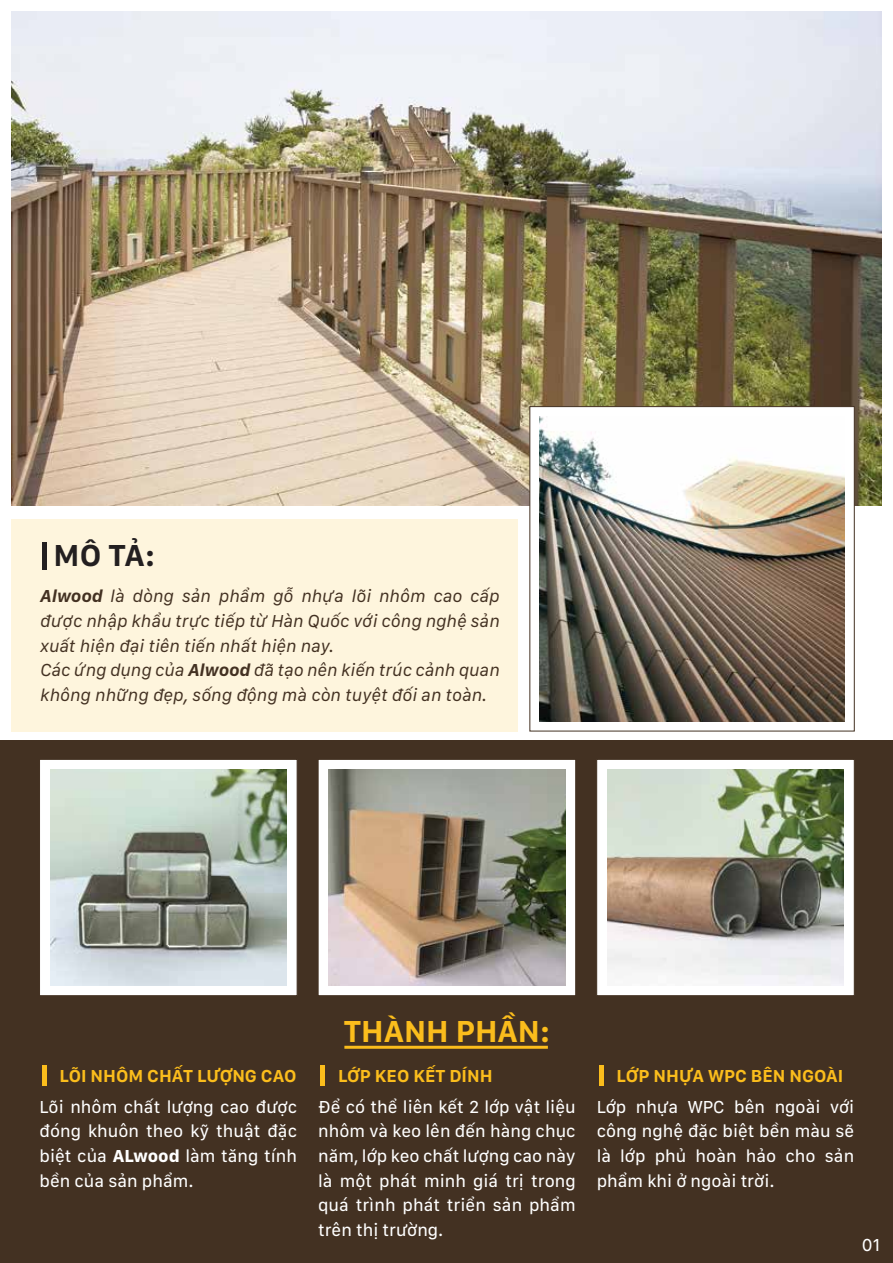
<style>
.page{position:relative;width:893px;height:1263px;background:#fff}
.page>*{position:absolute;margin:0;border:0;box-sizing:border-box;transform-origin:0 0}
.t1{font:700 31.5px "San Francisco Text";color:#fbbd1c}
.t2{font:700 31.5px "San Francisco Text";color:#231f20}
.t3{font:18px/24.6px "San Francisco Text Regular G3";color:#fff;text-align:justify}
.t4{font:18px/24.6px "San Francisco Text Italic G1";color:#433122}
.t5{font:700 18px "San Francisco Text";color:#fbbd1c}
.s1{font-family:"San Francisco Text";font-weight:700;font-style:italic}
.s2{font-family:"San Francisco Text Bold G2"}
</style>
<div class="page">
<div style="left:0;top:740px;width:893px;height:523px;background:#433122"></div>
<div style="left:12px;top:519px;width:506px;height:212px;background:#fef5dd"></div>
<img style="left:12px;top:12px;width:870px;height:494px">
<div style="left:529px;top:406px;width:326px;height:325px;background:#fff;border:1px solid #433122"></div>
<div style="left:39px;top:759px;width:258px;height:237px;background:#fff;border:1px solid #433122"></div>
<div style="left:596px;top:759px;width:259px;height:237px;background:#fff;border:1px solid #433122"></div>
<div style="left:318px;top:759px;width:258px;height:237px;background:#fff;border:1px solid #433122"></div>
<img style="left:539px;top:416px;width:306px;height:305px">
<div style="left:42px;top:542px;width:5px;height:27px;background:#231f20"></div>
<div style="left:42px;top:1065px;width:5px;height:20px;background:#fbbd1c"></div>
<div style="left:320px;top:1065px;width:5px;height:20px;background:#fbbd1c"></div>
<div style="left:599px;top:1065px;width:5px;height:20px;background:#fbbd1c"></div>
<img style="left:50px;top:770px;width:237px;height:215px">
<img style="left:329px;top:770px;width:236px;height:215px">
<img style="left:607px;top:770px;width:237px;height:215px">
<hr style="left:344px;top:1046px;width:204px;height:3px;background:#fbbd1c">
<h1 class="t2" style="left:54px;top:535px;width:103px">MÔ TẢ:</h1>
<p class="t4" style="left:40px;top:583px;width:461px"><span class="s1">Alwood</span> là dòng sản phẩm gỗ nhựa lõi nhôm cao cấp được nhập khẩu trực tiếp từ Hàn Quốc với công nghệ sản xuất hiện đại tiên tiến nhất hiện nay.<br>Các ứng dụng của <span class="s1">Alwood</span> đã tạo nên kiến trúc cảnh quan không những đẹp, sống động mà còn tuyệt đối an toàn.</p>
<p class="t5" style="left:59px;top:1064px;width:239px">LÕI NHÔM CHẤT LƯỢNG CAO</p>
<p class="t3" style="left:40px;top:1094px;width:259px">Lõi nhôm chất lượng cao được đóng khuôn theo kỹ thuật đặc biệt của <span class="s2">ALwood</span> làm tăng tính bền của sản phẩm.</p>
<h1 class="t1" style="left:344px;top:1011px;width:208px">THÀNH PHẦN:</h1>
<p class="t5" style="left:338px;top:1064px;width:156px">LỚP KEO KẾT DÍNH</p>
<p class="t3" style="left:318px;top:1094px;width:259px">Để có thể liên kết 2 lớp vật liệu nhôm và keo lên đến hàng chục năm, lớp keo chất lượng cao này là một phát minh giá trị trong quá trình phát triển sản phẩm trên thị trường.</p>
<p class="t5" style="left:617px;top:1064px;width:228px">LỚP NHỰA WPC BÊN NGOÀI</p>
<p class="t3" style="left:597px;top:1094px;width:259px">Lớp nhựa WPC bên ngoài với công nghệ đặc biệt bền màu sẽ là lớp phủ hoàn hảo cho sản phẩm khi ở ngoài trời.</p>
<p class="t3" style="left:862px;top:1232px;width:20px">01</p>
</div>
